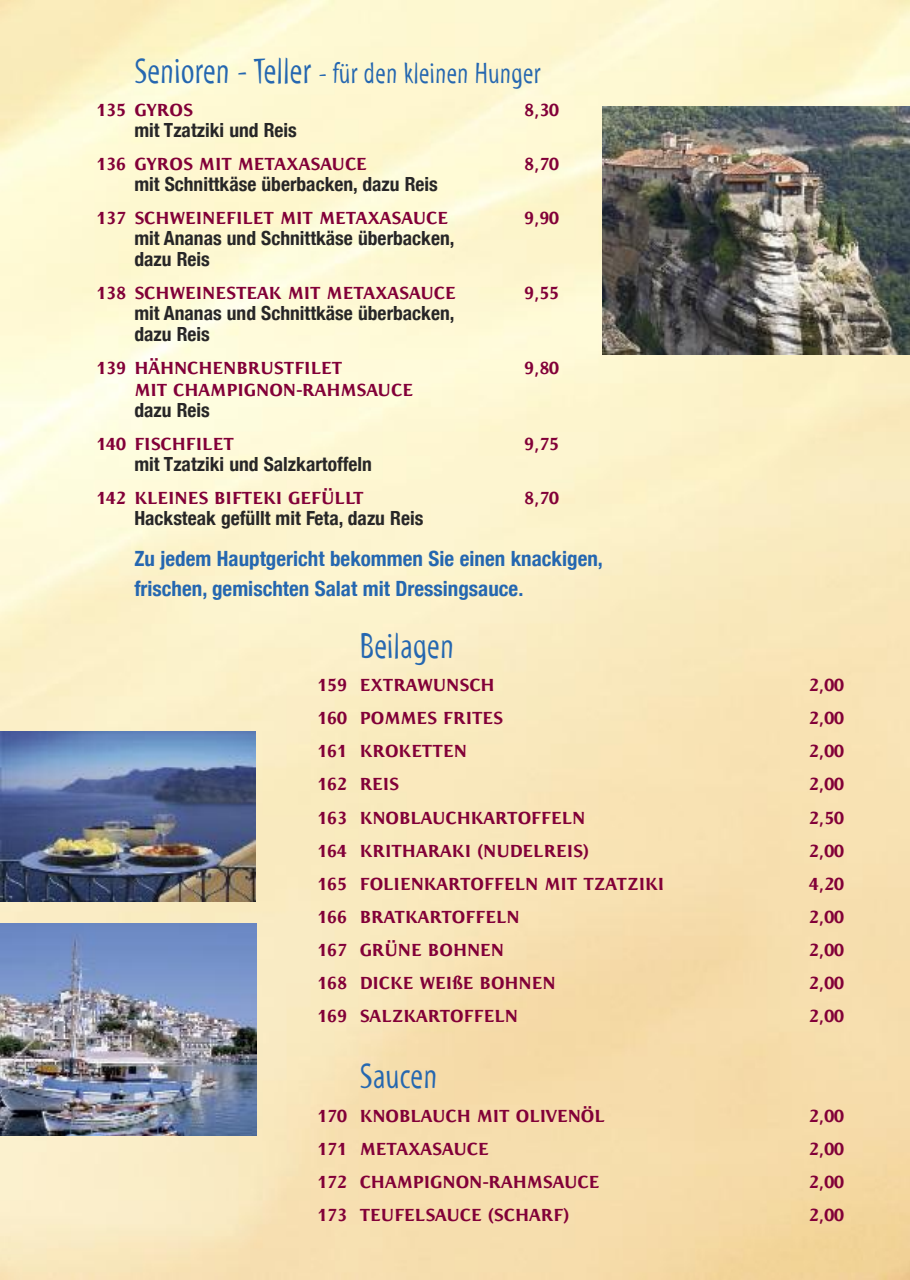
<style>
.page{position:relative;width:910px;height:1280px;background:#fff}
.page>*{position:absolute;margin:0;border:0;box-sizing:border-box;transform-origin:0 0}
.t1{font:36.3px "Myriad Std Tilt";letter-spacing:.01em;color:#2567b0;scale:.91 1}
.t2{font:29.7px "Myriad Std Tilt";letter-spacing:.01em;color:#2567b0;scale:.91 1}
.t3{font:700 condensed 21px/29.8px "Helvetica Neue";color:#2567b0}
.t4{font:700 condensed 19.5px/21px "Helvetica Neue";color:#272627}
.t5{font:900 18px "Resavska Sans ITC Std";color:#820038}
.s1{font-size:36.3px}
</style>
<div class="page">
<img style="left:0;top:0;width:910px;height:1280px">
<img style="left:1px;top:731px;width:255px;height:171px">
<img style="left:602px;top:107px;width:308px;height:247px">
<img style="left:0;top:923px;width:257px;height:213px">
<h2 class="t2" style="left:134px;top:62px;width:448px"><span class="s1">Senioren - Teller</span> - für den kleinen Hunger</h2>
<p class="t5" style="left:96px;top:103px;width:98px">135 GYROS</p>
<p class="t5" style="left:524px;top:103px;width:36px">8,30</p>
<p class="t4" style="left:134px;top:119px;width:164px">mit Tzatziki und Reis</p>
<p class="t5" style="left:96px;top:157px;width:272px">136 GYROS MIT METAXASAUCE</p>
<p class="t5" style="left:524px;top:157px;width:36px">8,70</p>
<p class="t4" style="left:134px;top:173px;width:305px">mit Schnittkäse überbacken, dazu Reis</p>
<p class="t5" style="left:96px;top:211px;width:353px">137 SCHWEINEFILET MIT METAXASAUCE</p>
<p class="t5" style="left:524px;top:211px;width:36px">9,90</p>
<p class="t4" style="left:134px;top:227px;width:322px">mit Ananas und Schnittkäse überbacken, dazu Reis</p>
<p class="t5" style="left:96px;top:286px;width:361px">138 SCHWEINESTEAK MIT METAXASAUCE</p>
<p class="t5" style="left:524px;top:286px;width:36px">9,55</p>
<p class="t4" style="left:134px;top:303px;width:322px">mit Ananas und Schnittkäse überbacken, dazu Reis</p>
<p class="t5" style="left:96px;top:361px;width:247px">139 HÄHNCHENBRUSTFILET</p>
<p class="t5" style="left:524px;top:361px;width:36px">9,80</p>
<p class="t5" style="left:134px;top:382px;width:280px">MIT CHAMPIGNON-RAHMSAUCE</p>
<p class="t4" style="left:134px;top:399px;width:77px">dazu Reis</p>
<p class="t5" style="left:96px;top:437px;width:139px">140 FISCHFILET</p>
<p class="t5" style="left:524px;top:437px;width:36px">9,75</p>
<p class="t4" style="left:134px;top:453px;width:239px">mit Tzatziki und Salzkartoffeln</p>
<p class="t5" style="left:96px;top:491px;width:269px">142 KLEINES BIFTEKI GEFÜLLT</p>
<p class="t5" style="left:524px;top:491px;width:36px">8,70</p>
<p class="t4" style="left:134px;top:507px;width:291px">Hacksteak gefüllt mit Feta, dazu Reis</p>
<p class="t3" style="left:134px;top:544px;width:470px">Zu jedem Hauptgericht bekommen Sie einen knackigen, frischen, gemischten Salat mit Dressingsauce.</p>
<h1 class="t1" style="left:360px;top:632px;width:105px">Beilagen</h1>
<p class="t5" style="left:317px;top:678px;width:179px">159 EXTRAWUNSCH</p>
<p class="t5" style="left:809px;top:678px;width:36px">2,00</p>
<p class="t5" style="left:317px;top:711px;width:187px">160 POMMES FRITES</p>
<p class="t5" style="left:809px;top:711px;width:36px">2,00</p>
<p class="t5" style="left:317px;top:744px;width:151px">161 KROKETTEN</p>
<p class="t5" style="left:809px;top:744px;width:36px">2,00</p>
<p class="t5" style="left:317px;top:777px;width:83px">162 REIS</p>
<p class="t5" style="left:809px;top:777px;width:36px">2,00</p>
<p class="t5" style="left:317px;top:810px;width:269px">163 KNOBLAUCHKARTOFFELN</p>
<p class="t5" style="left:809px;top:810px;width:36px">2,50</p>
<p class="t5" style="left:317px;top:843px;width:273px">164 KRITHARAKI (NUDELREIS)</p>
<p class="t5" style="left:809px;top:843px;width:36px">2,00</p>
<p class="t5" style="left:317px;top:877px;width:348px">165 FOLIENKARTOFFELN MIT TZATZIKI</p>
<p class="t5" style="left:809px;top:877px;width:36px">4,20</p>
<p class="t5" style="left:317px;top:910px;width:204px">166 BRATKARTOFFELN</p>
<p class="t5" style="left:809px;top:910px;width:36px">2,00</p>
<p class="t5" style="left:317px;top:943px;width:188px">167 GRÜNE BOHNEN</p>
<p class="t5" style="left:809px;top:943px;width:36px">2,00</p>
<p class="t5" style="left:317px;top:976px;width:240px">168 DICKE WEIßE BOHNEN</p>
<p class="t5" style="left:809px;top:976px;width:36px">2,00</p>
<p class="t5" style="left:317px;top:1009px;width:202px">169 SALZKARTOFFELN</p>
<p class="t5" style="left:809px;top:1009px;width:36px">2,00</p>
<h1 class="t1" style="left:360px;top:1063px;width:87px">Saucen</h1>
<p class="t5" style="left:317px;top:1108px;width:289px">170 KNOBLAUCH MIT OLIVENÖL</p>
<p class="t5" style="left:809px;top:1108px;width:36px">2,00</p>
<p class="t5" style="left:317px;top:1142px;width:173px">171 METAXASAUCE</p>
<p class="t5" style="left:809px;top:1142px;width:36px">2,00</p>
<p class="t5" style="left:317px;top:1175px;width:283px">172 CHAMPIGNON-RAHMSAUCE</p>
<p class="t5" style="left:809px;top:1175px;width:36px">2,00</p>
<p class="t5" style="left:317px;top:1208px;width:254px">173 TEUFELSAUCE (SCHARF)</p>
<p class="t5" style="left:809px;top:1208px;width:36px">2,00</p>
</div>
